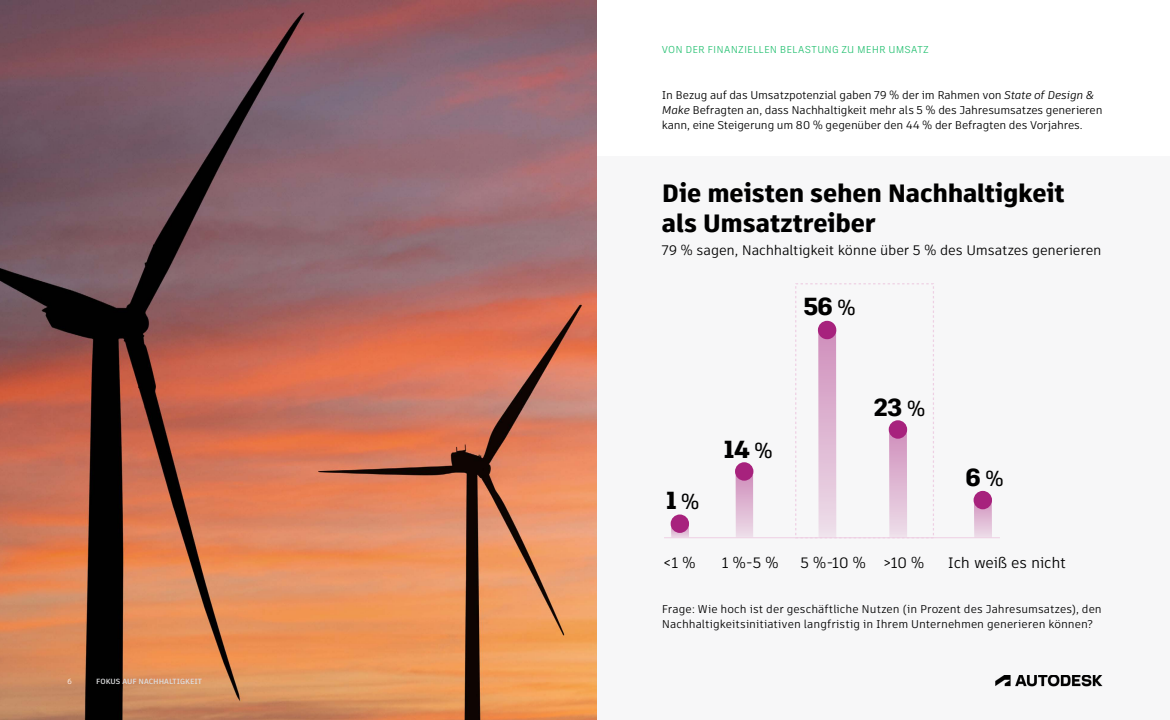
<style>
.page{position:relative;width:1170px;height:720px;background:#fff}
.page>*{position:absolute;margin:0;border:0;box-sizing:border-box;transform-origin:0 0}
.t1{font:800 25px/30px "Artifakt Element";letter-spacing:-.005em;color:#000}
.t2{font:800 24.62px "Artifakt Legend";color:#000}
.t3{font:15px "Artifakt Element";letter-spacing:-.015em;color:#000}
.t4{font:13.75px "Artifakt Element";letter-spacing:-.015em;color:#000}
.t5{font:11.25px/15px "Artifakt Element";letter-spacing:-.005em;color:#000}
.t6{font:10px "Artifakt Legend";letter-spacing:.01em;color:#2bc275}
.t7{font:700 7.5px "Artifakt Element";color:#dcddde}
.t8{font:7.5px "Artifakt Element";color:#fff}
.s1{font-style:italic}
.s2{font-weight:600;font-size:20.5px}
</style>
<div class="page">
<div style="left:596px;top:157px;width:574px;height:563px;background:#f7f7f8"></div>
<img style="left:0;top:0;width:596px;height:720px">
<img style="left:995px;top:675px;width:107px;height:11px">
<svg style="left:735px;top:475px;width:18px;height:62px"></svg>
<div style="left:735px;top:462px;width:18px;height:19px;background:#a7227d;border-radius:50%"></div>
<svg style="left:671px;top:527px;width:18px;height:10px"></svg>
<div style="left:671px;top:515px;width:18px;height:18px;background:#a7227d;border-radius:50%"></div>
<svg style="left:974px;top:503px;width:18px;height:34px"></svg>
<div style="left:974px;top:491px;width:18px;height:18px;background:#a7227d;border-radius:50%"></div>
<div style="left:889px;top:429px;width:18px;height:109px;background:linear-gradient(to bottom,#cf8ebb,#eedfea)"></div>
<div style="left:889px;top:420px;width:18px;height:19px;background:#a7227d;border-radius:50%"></div>
<div style="left:818px;top:330px;width:18px;height:208px;background:linear-gradient(to bottom,#d08fbc,#eedfea)"></div>
<svg style="left:818px;top:321px;width:19px;height:19px"></svg>
<hr style="left:664px;top:537px;width:336px;height:1px;background:#eecfe3">
<div style="left:795px;top:283px;width:139px;height:255px;border:1px dashed #eecfe3"></div>
<p class="t8" style="left:68px;top:676px;width:6px">6</p>
<p class="t7" style="left:96px;top:676px;width:107px">FOKUS AUF NACHHALTIGKEIT</p>
<p class="t6" style="left:662px;top:42px;width:268px">VON DER FINANZIELLEN BELASTUNG ZU MEHR UMSATZ</p>
<p class="t5" style="left:662px;top:87px;width:442px">In Bezug auf das Umsatzpotenzial gaben 79 % der im Rahmen von <span class="s1">State of Design &amp;<br>Make</span> Befragten an, dass Nachhaltigkeit mehr als 5 % des Jahresumsatzes generieren kann, eine Steigerung um 80 % gegenüber den 44 % der Befragten des Vorjahres.</p>
<h1 class="t1" style="left:662px;top:178px;width:404px">Die meisten sehen Nachhaltigkeit als Umsatztreiber</h1>
<p class="t4" style="left:662px;top:240px;width:441px">79 % sagen, Nachhaltigkeit könne über 5 % des Umsatzes generieren</p>
<h2 class="t2" style="left:803px;top:289px;width:54px">56<span class="s2">%</span></h2>
<h2 class="t2" style="left:666px;top:483px;width:35px">1<span class="s2">%</span></h2>
<h2 class="t2" style="left:724px;top:432px;width:51px">14 <span class="s2">%</span></h2>
<h2 class="t2" style="left:874px;top:390px;width:53px">23 <span class="s2">%</span></h2>
<h2 class="t2" style="left:966px;top:460px;width:39px">6<span class="s2">%</span></h2>
<h3 class="t3" style="left:663px;top:552px;width:34px">&lt;1 %</h3>
<h3 class="t3" style="left:722px;top:552px;width:59px">1 %-5 %</h3>
<h3 class="t3" style="left:800px;top:552px;width:126px">5 %-10 % &gt;10 %</h3>
<h3 class="t3" style="left:948px;top:552px;width:120px">Ich weiß es nicht</h3>
<p class="t5" style="left:662px;top:602px;width:441px">Frage: Wie hoch ist der geschäftliche Nutzen (in Prozent des Jahresumsatzes), den<br>Nachhaltigkeitsinitiativen langfristig in Ihrem Unternehmen generieren können?</p>
</div>
